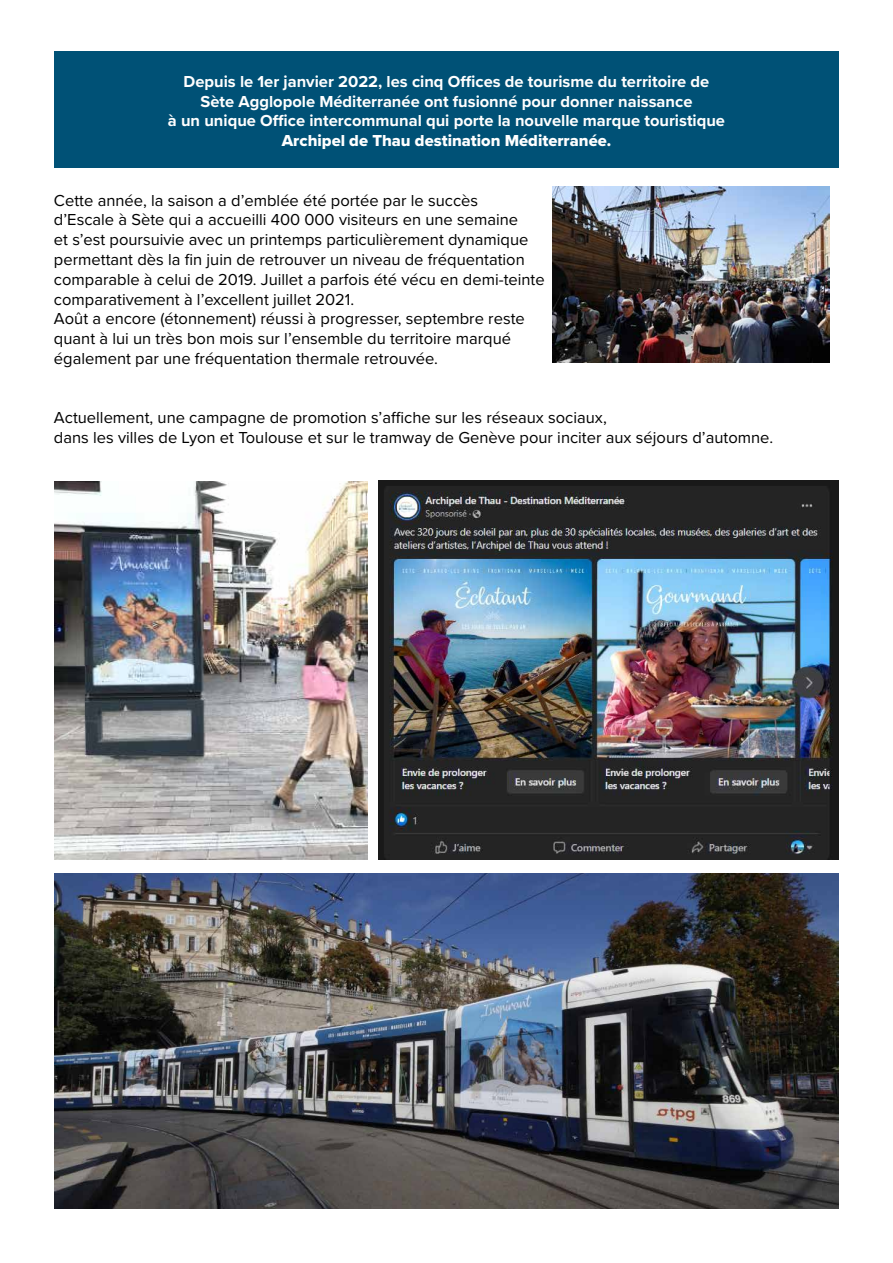
<style>
.page{position:relative;width:893px;height:1263px;background:#fff}
.page>*{position:absolute;margin:0;border:0;box-sizing:border-box;transform-origin:0 0}
.t1{font:16.5px/19.8px "Proxima Nova";color:#000}
.t2{font:700 16.5px/19.8px "Proxima Nova";color:#fff;text-align:center}
.t3{font:16.5px "Proxima Nova Extrabld";color:#fff}
</style>
<div class="page">
<div style="left:54px;top:51px;width:785px;height:117px;background:#005176"></div>
<img style="left:553px;top:186px;width:276px;height:176px">
<img style="left:54px;top:482px;width:313px;height:378px">
<img style="left:378px;top:481px;width:461px;height:379px">
<img style="left:54px;top:873px;width:785px;height:336px">
<p class="t2" style="left:168px;top:71px;width:559px">Depuis le 1er janvier 2022, les cinq Offices de tourisme du territoire de<br>Sète Agglopole Méditerranée ont fusionné pour donner naissance<br>à un unique Office intercommunal qui porte la nouvelle marque touristique</p>
<p class="t3" style="left:282px;top:128px;width:331px">Archipel de Thau destination Méditerranée.</p>
<p class="t1" style="left:54px;top:190px;width:492px">Cette année, la saison a d’emblée été portée par le succès<br>d’Escale à Sète qui a accueilli 400 000 visiteurs en une semaine<br>et s’est poursuivie avec un printemps particulièrement dynamique permettant dès la fin juin de retrouver un niveau de fréquentation comparable à celui de 2019. Juillet a parfois été vécu en demi-teinte comparativement à l’excellent juillet 2021.<br>Août a encore (étonnement) réussi à progresser, septembre reste quant à lui un très bon mois sur l’ensemble du territoire marqué également par une fréquentation thermale retrouvée.</p>
<p class="t1" style="left:54px;top:407px;width:721px">Actuellement, une campagne de promotion s’affiche sur les réseaux sociaux,<br>dans les villes de Lyon et Toulouse et sur le tramway de Genève pour inciter aux séjours d’automne.</p>
</div>
